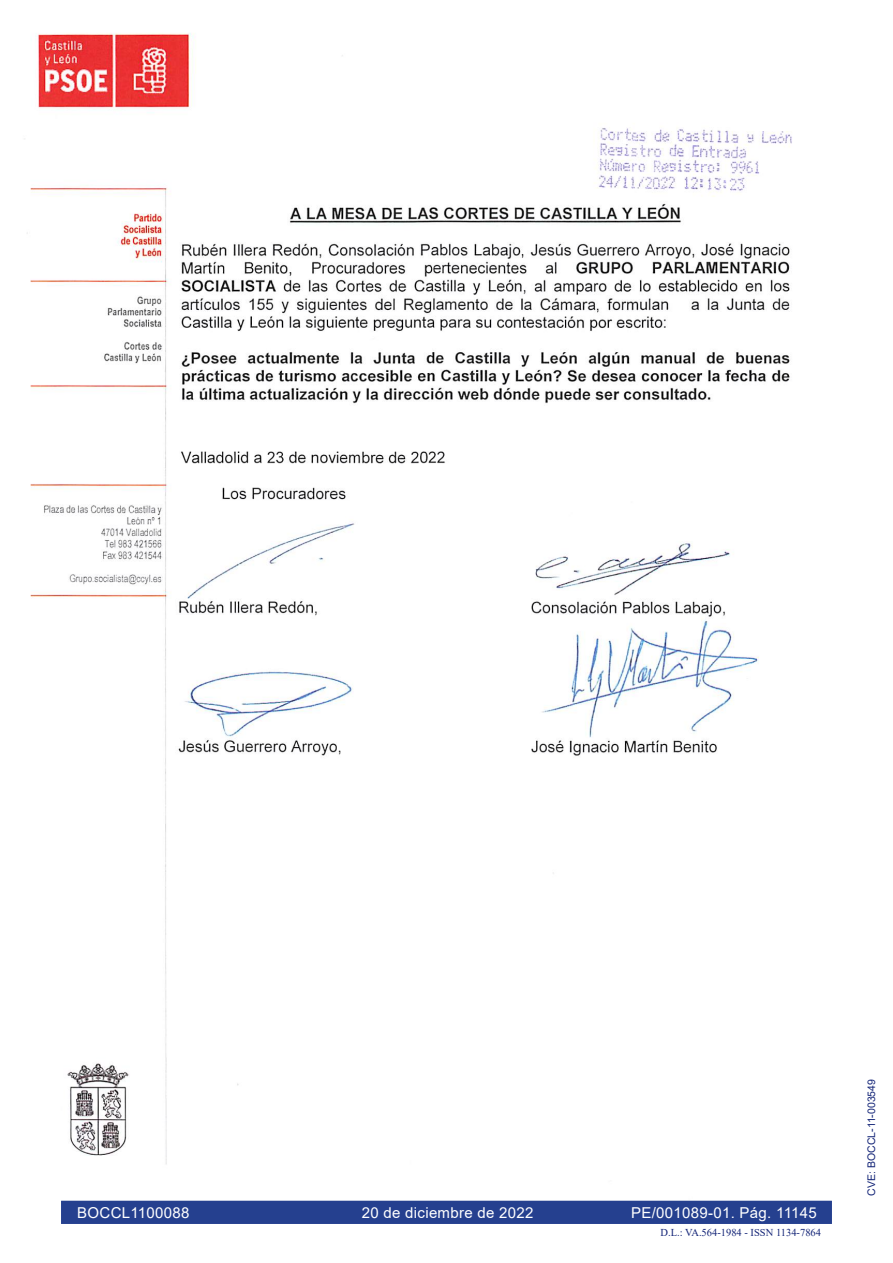
<style>
.page{position:relative;width:893px;height:1263px;background:#fff}
.page>*{position:absolute;margin:0;border:0;box-sizing:border-box;transform-origin:0 0}
.E_CVE{font:15px "Arial";letter-spacing:.02em;color:#fff}
.t1{font:10.5px "Times New Roman";color:#132477}
.t2{font:10.5px "Arial";color:#132477}
</style>
<div class="page">
<div style="left:60px;top:1200px;width:773px;height:25px;background:#25408f"></div>
<div style="left:60px;top:1199px;width:773px;height:26px;border:2px solid #fff"></div>
<img style="left:27px;top:33px;width:806px;height:1167px">
<p class="E_CVE" style="left:77px;top:1202px;width:114px">BOCCL1100088</p>
<p class="E_CVE" style="left:362px;top:1202px;width:173px">20 de diciembre de 2022</p>
<p class="E_CVE" style="left:631px;top:1202px;width:187px">PE/001089-01. Pág. 11145</p>
<p class="t1" style="left:661px;top:1225px;width:162px">D.L.: VA.564-1984 - ISSN 1134-7864</p>
<p class="t2" style="left:864px;top:1195px;width:118px;rotate:-90deg">CVE: BOCCL-11-003549</p>
</div>
